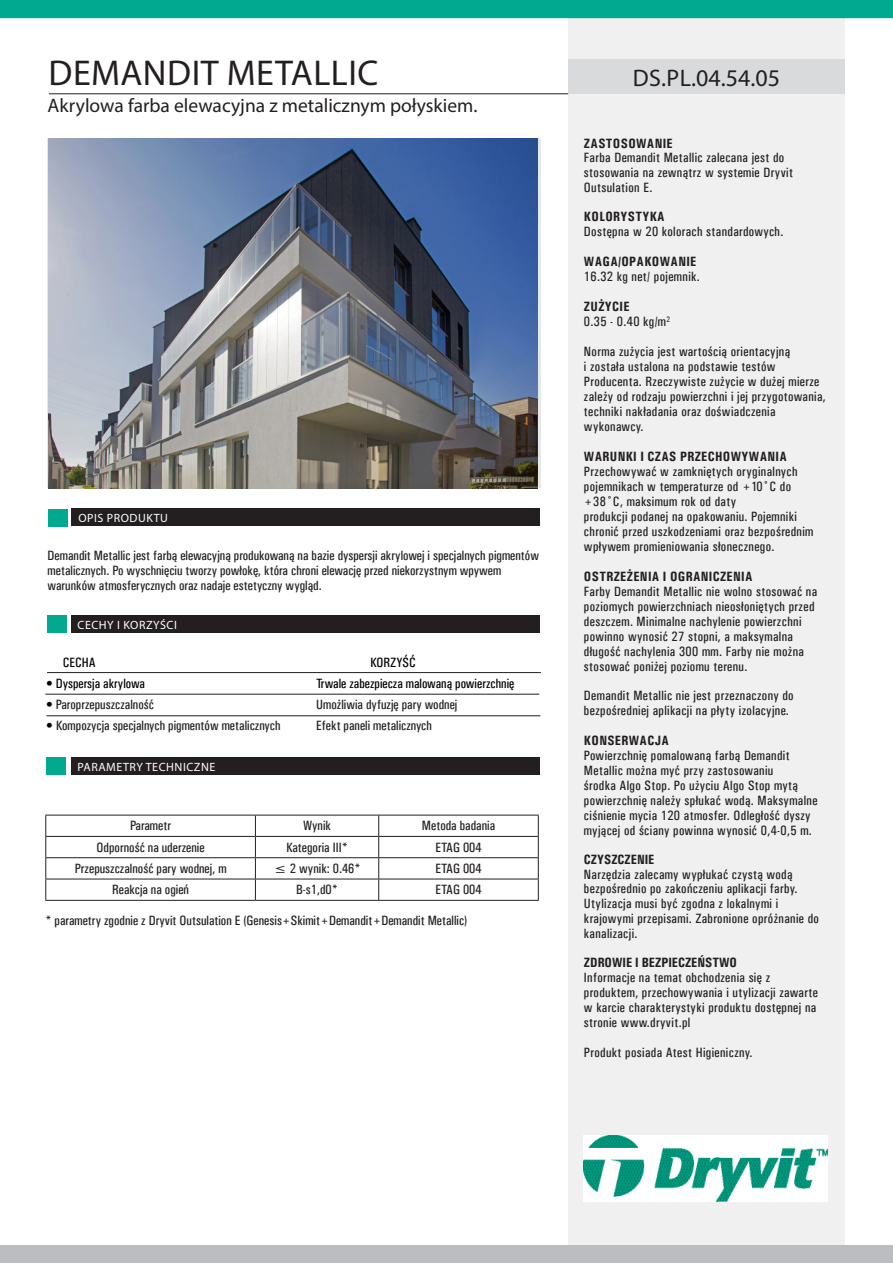
<style>
.page{position:relative;width:893px;height:1263px;background:#fff}
.page>*{position:absolute;margin:0;border:0;box-sizing:border-box;transform-origin:0 0}
.t1{font:36px "Myriad Pro";letter-spacing:.015em;color:#231f20}
.t2{font:24px "Myriad Pro";color:#231f20}
.t3{font:19.5px "Myriad Pro";color:#231f20}
.t4{font:13.5px/15px "Univers Condensed";letter-spacing:.025em;color:#231f20}
.t5{font:13.5px/15px "Univers Condensed";color:#231f20}
.t6{font:700 13.5px "Univers Condensed";letter-spacing:.025em;color:#231f20}
.t7{font:13.5px "Univers Condensed";color:#000001}
.t8{font:700 13.5px "Univers Condensed";color:#231f20}
.t9{font:12px "Myriad Pro";letter-spacing:.045em;color:#fff}
.s1{color:#000001}
</style>
<div class="page">
<div style="left:568px;top:0;width:277px;height:1263px;background:#f0f0f1"></div>
<hr style="left:49px;top:93px;width:519px;height:1px;background:#231f20">
<div style="left:0;top:0;width:893px;height:18px;background:#00a98f"></div>
<div style="left:0;top:1245px;width:893px;height:18px;background:#bcbdc0"></div>
<div style="left:568px;top:59px;width:277px;height:35px;background:#d9dadc"></div>
<div style="left:71px;top:615px;width:468px;height:18px;background:#231f20"></div>
<div style="left:72px;top:508px;width:468px;height:18px;background:#231f20"></div>
<div style="left:71px;top:757px;width:468px;height:18px;background:#231f20"></div>
<hr style="left:47px;top:672px;width:494px;height:1px;background:#231f20">
<hr style="left:45px;top:694px;width:494px;height:1px;background:#231f20">
<hr style="left:47px;top:715px;width:493px;height:1px;background:#231f20">
<div style="left:48px;top:509px;width:20px;height:17px;background:#00a98f"></div>
<div style="left:47px;top:615px;width:20px;height:18px;background:#00a98f"></div>
<div style="left:46px;top:757px;width:20px;height:18px;background:#00a98f"></div>
<img style="left:583px;top:1135px;width:244px;height:66px">
<img style="left:48px;top:138px;width:489px;height:350px">
<hr style="left:45px;top:815px;width:210px;height:1px;background:#231f20">
<hr style="left:255px;top:815px;width:124px;height:1px;background:#231f20">
<hr style="left:379px;top:815px;width:160px;height:1px;background:#231f20">
<hr style="left:45px;top:836px;width:210px;height:1px;background:#231f20">
<hr style="left:255px;top:836px;width:124px;height:1px;background:#231f20">
<hr style="left:379px;top:836px;width:160px;height:1px;background:#231f20">
<hr style="left:45px;top:857px;width:210px;height:1px;background:#231f20">
<hr style="left:255px;top:857px;width:124px;height:1px;background:#231f20">
<hr style="left:379px;top:857px;width:160px;height:1px;background:#231f20">
<hr style="left:45px;top:879px;width:210px;height:1px;background:#231f20">
<svg style="left:45px;top:815px;width:1px;height:85px"></svg>
<hr style="left:255px;top:879px;width:124px;height:1px;background:#231f20">
<svg style="left:255px;top:815px;width:1px;height:85px"></svg>
<hr style="left:379px;top:879px;width:160px;height:1px;background:#231f20">
<svg style="left:378px;top:815px;width:1px;height:85px"></svg>
<svg style="left:538px;top:815px;width:1px;height:85px"></svg>
<hr style="left:45px;top:900px;width:210px;height:1px;background:#231f20">
<hr style="left:255px;top:900px;width:124px;height:1px;background:#231f20">
<hr style="left:379px;top:900px;width:160px;height:1px;background:#231f20">
<p class="t1" style="left:49px;top:51px;width:331px">DEMANDIT METALLIC</p>
<p class="t3" style="left:48px;top:94px;width:431px">Akrylowa farba elewacyjna z metalicznym połyskiem.</p>
<p class="t9" style="left:78px;top:510px;width:91px">OPIS PRODUKTU</p>
<p class="t5" style="left:48px;top:548px;width:493px">Demandit Metallic jest farbą elewacyjną produkowaną na bazie dyspersji akrylowej i specjalnych pigmentów metalicznych. Po wyschnięciu tworzy powłokę, która chroni elewację przed niekorzystnym wpywem warunków atmosferycznych oraz nadaje estetyczny wygląd.</p>
<p class="t9" style="left:78px;top:617px;width:101px">CECHY I KORZYŚCI</p>
<p class="t7" style="left:63px;top:654px;width:35px">CECHA</p>
<p class="t7" style="left:370px;top:654px;width:47px">KORZYŚĆ</p>
<p class="t7" style="left:46px;top:675px;width:100px">• Dyspersja akrylowa</p>
<p class="t7" style="left:316px;top:675px;width:200px">Trwale zabezpiecza malowaną powierzchnię</p>
<p class="t5" style="left:46px;top:697px;width:109px"><span class="s1">•</span> Paroprzepuszczalność</p>
<p class="t5" style="left:316px;top:697px;width:143px">Umożliwia dyfuzję pary wodnej</p>
<p class="t5" style="left:46px;top:718px;width:236px"><span class="s1">•</span> Kompozycja specjalnych pigmentów metalicznych</p>
<p class="t5" style="left:316px;top:718px;width:117px">Efekt paneli metalicznych</p>
<p class="t9" style="left:78px;top:759px;width:139px">PARAMETRY TECHNICZNE</p>
<p class="t5" style="left:130px;top:818px;width:43px">Parametr</p>
<p class="t4" style="left:303px;top:818px;width:29px">Wynik</p>
<p class="t5" style="left:422px;top:818px;width:75px">Metoda badania</p>
<p class="t5" style="left:97px;top:840px;width:110px">Odporność na uderzenie</p>
<p class="t5" style="left:286px;top:840px;width:63px">Kategoria III*</p>
<p class="t4" style="left:435px;top:840px;width:48px">ETAG 004</p>
<p class="t5" style="left:75px;top:861px;width:153px">Przepuszczalność pary wodnej, m</p>
<p class="t4" style="left:274px;top:861px;width:89px">≤ 2 wynik: 0.46*</p>
<p class="t4" style="left:435px;top:861px;width:48px">ETAG 004</p>
<p class="t5" style="left:112px;top:882px;width:78px">Reakcja na ogień</p>
<p class="t4" style="left:296px;top:882px;width:43px">B-s1,d0*</p>
<p class="t4" style="left:435px;top:882px;width:48px">ETAG 004</p>
<p class="t5" style="left:45px;top:913px;width:423px">* parametry zgodnie z Dryvit Outsulation E (Genesis+Skimit+Demandit+Demandit Metallic)</p>
<p class="t2" style="left:633px;top:63px;width:149px">DS.PL.04.54.05</p>
<p class="t6" style="left:584px;top:135px;width:90px">ZASTOSOWANIE</p>
<p class="t4" style="left:584px;top:150px;width:211px">Farba Demandit Metallic zalecana jest do stosowania na zewnątrz w systemie Dryvit</p>
<p class="t4" style="left:584px;top:180px;width:70px">Outsulation E.</p>
<p class="t6" style="left:584px;top:208px;width:82px">KOLORYSTYKA</p>
<p class="t4" style="left:584px;top:224px;width:201px">Dostępna w 20 kolorach standardowych.</p>
<p class="t6" style="left:584px;top:253px;width:114px">WAGA/OPAKOWANIE</p>
<p class="t4" style="left:584px;top:269px;width:117px">16.32 kg net/ pojemnik.</p>
<p class="t6" style="left:584px;top:298px;width:47px">ZUŻYCIE</p>
<p class="t4" style="left:584px;top:314px;width:88px">0.35 - 0.40 kg/m<sup>2</sup></p>
<p class="t4" style="left:584px;top:344px;width:243px">Norma zużycia jest wartością orientacyjną<br>i została ustalona na podstawie testów Producenta. Rzeczywiste zużycie w dużej mierze zależy od rodzaju powierzchni i jej przygotowania, techniki nakładania oraz doświadczenia wykonawcy.</p>
<p class="t6" style="left:584px;top:448px;width:204px">WARUNKI I CZAS PRZECHOWYWANIA</p>
<p class="t4" style="left:584px;top:464px;width:215px">Przechowywać w zamkniętych oryginalnych pojemnikach w temperaturze od +10˚C do</p>
<p class="t4" style="left:584px;top:494px;width:154px">+38˚C, maksimum rok od daty</p>
<p class="t4" style="left:584px;top:509px;width:231px">produkcji podanej na opakowaniu. Pojemniki chronić przed uszkodzeniami oraz bezpośrednim wpływem promieniowania słonecznego.</p>
<p class="t6" style="left:584px;top:568px;width:170px">OSTRZEŻENIA I OGRANICZENIA</p>
<p class="t4" style="left:584px;top:584px;width:235px">Farby Demandit Metallic nie wolno stosować na poziomych powierzchniach nieosłoniętych przed deszczem. Minimalne nachylenie powierzchni powinno wynosić 27 stopni, a maksymalna długość nachylenia 300 mm. Farby nie można stosować poniżej poziomu terenu.</p>
<p class="t4" style="left:584px;top:688px;width:211px">Demandit Metallic nie jest przeznaczony do bezpośredniej aplikacji na płyty izolacyjne.</p>
<p class="t6" style="left:584px;top:732px;width:87px">KONSERWACJA</p>
<p class="t4" style="left:584px;top:747px;width:235px">Powierzchnię pomalowaną farbą Demandit Metallic można myć przy zastosowaniu<br>środka Algo Stop. Po użyciu Algo Stop mytą powierzchnię należy spłukać wodą. Maksymalne ciśnienie mycia 120 atmosfer. Odległość dyszy myjącej od ściany powinna wynosić 0,4-0,5 m.</p>
<p class="t8" style="left:584px;top:851px;width:72px">CZYSZCZENIE</p>
<p class="t4" style="left:584px;top:867px;width:237px">Narzędzia zalecamy wypłukać czystą wodą bezpośrednio po zakończeniu aplikacji farby.<br>Utylizacja musi być zgodna z lokalnymi i krajowymi przepisami. Zabronione opróżnanie do kanalizacji.</p>
<p class="t8" style="left:584px;top:954px;width:155px">ZDROWIE I BEZPIECZEŃSTWO</p>
<p class="t4" style="left:584px;top:970px;width:236px">Informacje na temat obchodzenia się z produktem, przechowywania i utylizacji zawarte w karcie charakterystyki produktu dostępnej na stronie www.dryvit.pl</p>
<p class="t4" style="left:584px;top:1044px;width:170px">Produkt posiada Atest Higieniczny.</p>
</div>
